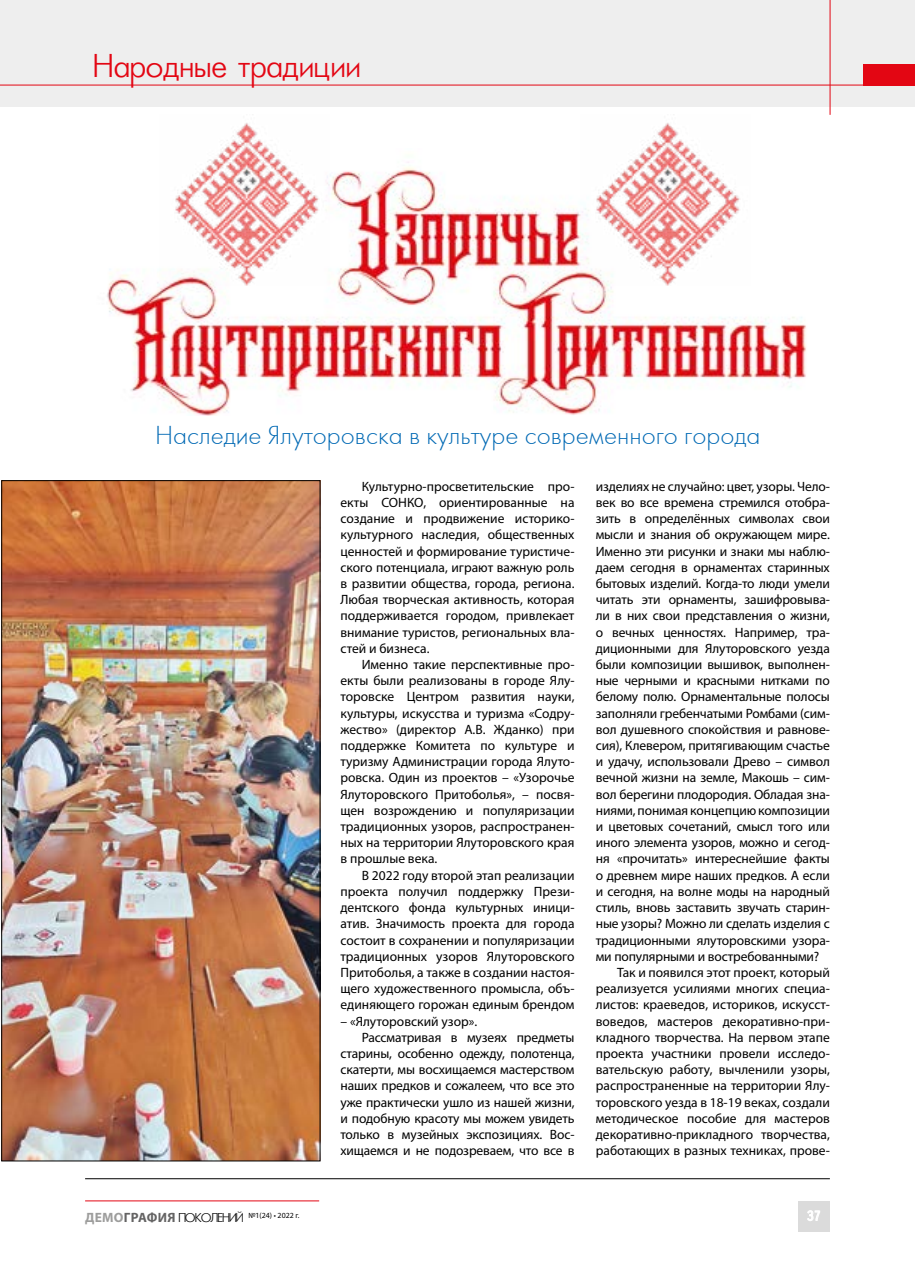
<style>
.page{position:relative;width:915px;height:1276px;background:#fff}
.page>*{position:absolute;margin:0;border:0;box-sizing:border-box;transform-origin:0 0}
.t1{font:300 36px "Futura";color:#e30613}
.t2{font:27px "Futura Light C";color:#0069b4}
.t3{font:13.5px/16.2px "Myriad Pro";letter-spacing:-.01em;color:#000;text-align:justify}
.t4{font:7.8px "Myriad Pro";color:#000}
.s1{font-weight:700;font-size:13.5px;color:#9d9d9c}
.s2{font-weight:700;font-size:13.5px;color:#646363}
.s3{font-family:"Futura";font-weight:300;font-size:13.95px}
</style>
<div class="page">
<hr style="left:85px;top:1178px;width:744px;height:1px;background:#000">
<div style="left:0;top:0;width:914px;height:106px;background:#eee"></div>
<hr style="left:0;top:0;width:1px;height:106px;background:#000">
<div style="left:797px;top:1200px;width:32px;height:31px;background:#dbdbdb"></div>
<svg style="left:807px;top:1210px;width:13px;height:11px"></svg>
<hr style="left:85px;top:1200px;width:234px;height:1px;background:#e30613">
<hr style="left:0;top:85px;width:914px;height:1px;background:#e30613">
<div style="left:863px;top:64px;width:51px;height:21px;background:#e30613"></div>
<hr style="left:829px;top:0;width:1px;height:115px;background:#e30613">
<img style="left:107px;top:162px;width:699px;height:254px">
<img style="left:580px;top:123px;width:170px;height:162px">
<img style="left:159px;top:123px;width:170px;height:162px">
<img style="left:4px;top:482px;width:314px;height:677px">
<h1 class="t1" style="left:93px;top:46px;width:269px">Народные традиции</h1>
<h2 class="t2" style="left:155px;top:421px;width:606px">Наследие Ялуторовска в культуре современного города</h2>
<p class="t4" style="left:85px;top:1210px;width:215px"><span class="s1">ДЕМО</span><span class="s2">ГРАФИЯ</span> <span class="s3">ПОКОЛЕНИЙ</span> №1(24) • 2022 г.</p>
<p class="t3" style="left:340px;top:478px;width:235px;text-indent:21px">Культурно-просветительские про&shy;екты СОНКО, ориентированные на создание и продвижение историко&shy;культурного наследия, общественных ценностей и формирование туристиче&shy;ского потенциала, играют важную роль в развитии общества, города, региона.<br>Любая творческая активность, которая поддерживается городом, привлекает внимание туристов, региональных вла&shy;стей и бизнеса.</p>
<p class="t3" style="left:340px;top:656px;width:235px;text-indent:21px">Именно такие перспективные про&shy;екты были реализованы в городе Ялу&shy;торовске Центром развития науки, культуры, искусства и туризма «Содру&shy;жество» (директор А.В. Жданко) при поддержке Комитета по культуре и туризму Администрации города Ялуто&shy;ровска. Один из проектов – «Узорочье Ялуторовского Притоболья», – посвя&shy;щен возрождению и популяризации традиционных узоров, распространен&shy;ных на территории Ялуторовского края в прошлые века.</p>
<p class="t3" style="left:340px;top:867px;width:235px;text-indent:21px">В 2022 году второй этап реализации проекта получил поддержку Прези&shy;дентского фонда культурных иници&shy;атив. Значимость проекта для города состоит в сохранении и популяризации традиционных узоров Ялуторовского Притоболья, а также в создании настоя&shy;щего художественного промысла, объ&shy;единяющего горожан единым брендом</p>
<p class="t3" style="left:340px;top:1012px;width:138px">– «Ялуторовский узор».</p>
<p class="t3" style="left:361px;top:1029px;width:214px">Рассматривая в музеях предметы</p>
<p class="t3" style="left:340px;top:1045px;width:235px">старины, особенно одежду, полотенца,</p>
<p class="t3" style="left:340px;top:1061px;width:235px">скатерти, мы восхищаемся мастерством</p>
<p class="t3" style="left:340px;top:1077px;width:235px">наших предков и сожалеем, что все это</p>
<p class="t3" style="left:340px;top:1093px;width:235px">уже практически ушло из нашей жизни,</p>
<p class="t3" style="left:340px;top:1110px;width:235px">и подобную красоту мы можем увидеть</p>
<p class="t3" style="left:340px;top:1126px;width:235px">только в музейных экспозициях. Вос-</p>
<p class="t3" style="left:340px;top:1142px;width:235px">хищаемся и не подозреваем, что все в</p>
<p class="t3" style="left:595px;top:478px;width:235px">изделиях не случайно: цвет, узоры. Чело-</p>
<p class="t3" style="left:595px;top:494px;width:235px">век во все времена стремился отобра-</p>
<p class="t3" style="left:595px;top:510px;width:235px">зить в определённых символах свои</p>
<p class="t3" style="left:595px;top:526px;width:235px">мысли и знания об окружающем мире.</p>
<p class="t3" style="left:595px;top:543px;width:235px">Именно эти рисунки и знаки мы наблю-</p>
<p class="t3" style="left:595px;top:559px;width:235px">даем сегодня в орнаментах старинных</p>
<p class="t3" style="left:595px;top:575px;width:235px">бытовых изделий. Когда-то люди умели</p>
<p class="t3" style="left:595px;top:591px;width:235px">читать эти орнаменты, зашифровыва-</p>
<p class="t3" style="left:595px;top:607px;width:235px">ли в них свои представления о жизни,</p>
<p class="t3" style="left:595px;top:624px;width:235px">о вечных ценностях. Например, тра-</p>
<p class="t3" style="left:595px;top:640px;width:235px">диционными для Ялуторовского уезда</p>
<p class="t3" style="left:595px;top:656px;width:235px">были композиции вышивок, выполнен-</p>
<p class="t3" style="left:595px;top:672px;width:235px">ные черными и красными нитками по</p>
<p class="t3" style="left:595px;top:688px;width:235px">белому полю. Орнаментальные полосы</p>
<p class="t3" style="left:595px;top:705px;width:235px">заполняли гребенчатыми Ромбами (сим-</p>
<p class="t3" style="left:595px;top:721px;width:235px">вол душевного спокойствия и равнове-</p>
<p class="t3" style="left:595px;top:737px;width:235px">сия), Клевером, притягивающим счастье</p>
<p class="t3" style="left:595px;top:753px;width:235px">и удачу, использовали Древо – символ</p>
<p class="t3" style="left:595px;top:769px;width:235px">вечной жизни на земле, Макошь – сим-</p>
<p class="t3" style="left:595px;top:786px;width:235px">вол берегини плодородия. Обладая зна-</p>
<p class="t3" style="left:595px;top:802px;width:235px">ниями, понимая концепцию композиции</p>
<p class="t3" style="left:595px;top:818px;width:235px">и цветовых сочетаний, смысл того или</p>
<p class="t3" style="left:595px;top:834px;width:235px">иного элемента узоров, можно и сегод-</p>
<p class="t3" style="left:595px;top:850px;width:235px">ня «прочитать» интереснейшие факты</p>
<p class="t3" style="left:595px;top:867px;width:235px">о древнем мире наших предков. А если</p>
<p class="t3" style="left:595px;top:883px;width:235px">и сегодня, на волне моды на народный</p>
<p class="t3" style="left:595px;top:899px;width:235px">стиль, вновь заставить звучать старин-</p>
<p class="t3" style="left:595px;top:915px;width:235px">ные узоры? Можно ли сделать изделия с</p>
<p class="t3" style="left:595px;top:931px;width:235px">традиционными ялуторовскими узора-</p>
<p class="t3" style="left:595px;top:948px;width:225px">ми популярными и востребованными?</p>
<p class="t3" style="left:617px;top:964px;width:214px">Так и появился этот проект, который</p>
<p class="t3" style="left:595px;top:980px;width:235px">реализуется усилиями многих специа-</p>
<p class="t3" style="left:595px;top:996px;width:235px">листов: краеведов, историков, искусст-</p>
<p class="t3" style="left:595px;top:1012px;width:235px">воведов, мастеров декоративно-при-</p>
<p class="t3" style="left:595px;top:1029px;width:235px">кладного творчества. На первом этапе</p>
<p class="t3" style="left:595px;top:1045px;width:235px">проекта участники провели исследо-</p>
<p class="t3" style="left:595px;top:1061px;width:235px">вательскую работу, вычленили узоры,</p>
<p class="t3" style="left:595px;top:1077px;width:235px">распространенные на территории Ялу-</p>
<p class="t3" style="left:595px;top:1093px;width:235px">торовского уезда в 18-19 веках, создали</p>
<p class="t3" style="left:595px;top:1110px;width:235px">методическое пособие для мастеров</p>
<p class="t3" style="left:595px;top:1126px;width:235px">декоративно-прикладного творчества,</p>
<p class="t3" style="left:595px;top:1142px;width:235px">работающих в разных техниках, прове-</p>
</div>
